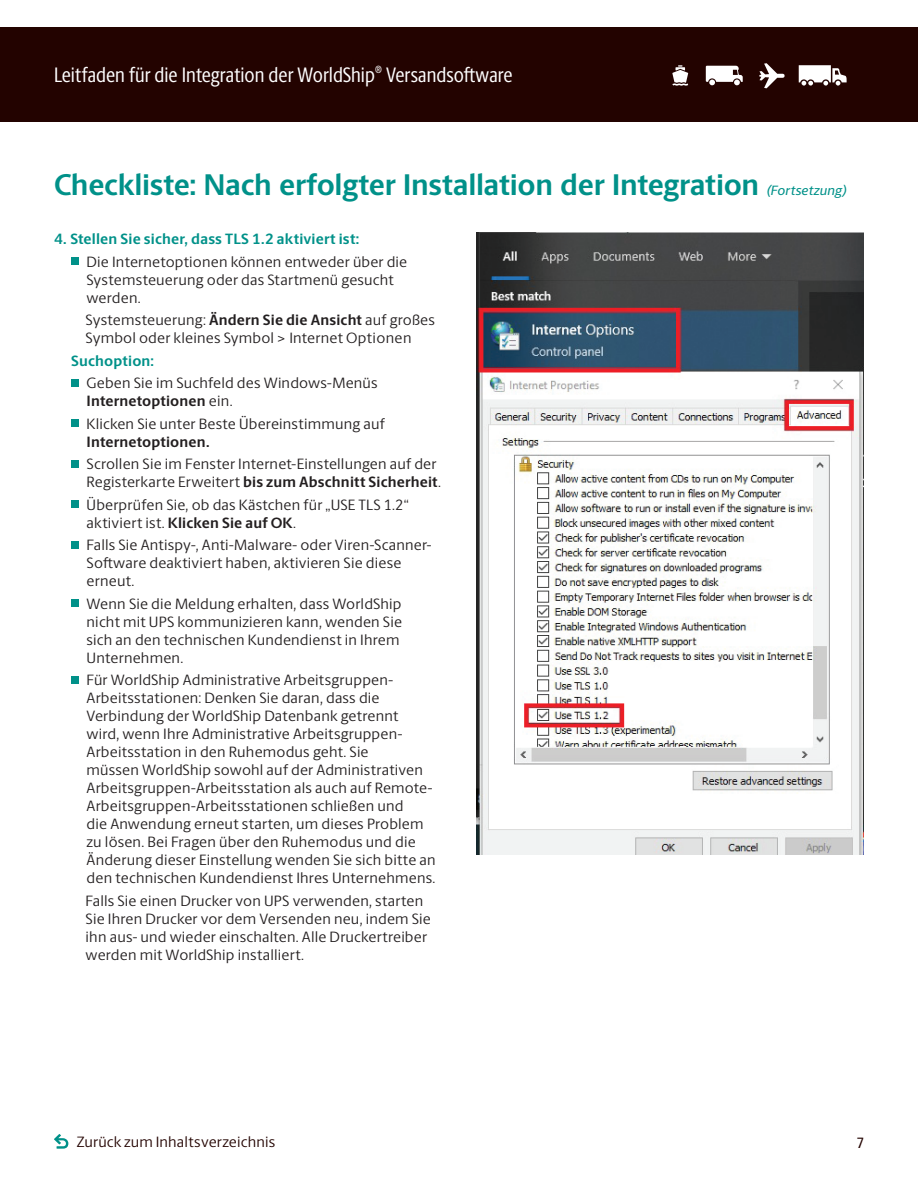
<style>
.page{position:relative;width:918px;height:1188px;background:#fff}
.page>*{position:absolute;margin:0;border:0;box-sizing:border-box;transform-origin:0 0}
.t1{font:700 30px "UPS Berlingske Sans";letter-spacing:-.01em;color:#009189}
.t2{font:21px "UPS Berlingske Sans Cn";color:#fff}
.t3{font:15px/18px "UPS Berlingske Sans";letter-spacing:.01em;color:#231f20}
.t4{font:700 15px "UPS Berlingske Sans";letter-spacing:.01em;color:#009189}
.t5{font:15px "UPS Berlingske Sans";letter-spacing:.01em;color:#230300}
.t6{font:700 15px "UPS Berlingske Sans";letter-spacing:.01em;color:#231f20}
.t7{font:500 15px "UPS Berlingske Sans Cn";color:#230300}
.t8{font:italic 500 13.5px "UPS Berlingske Sans";letter-spacing:.005em;color:#009189}
.s1{font-weight:700}
</style>
<div class="page">
<div style="left:0;top:27px;width:918px;height:95px;background:#230300"></div>
<svg style="left:672px;top:65px;width:16px;height:21px"></svg>
<svg style="left:706px;top:66px;width:37px;height:20px"></svg>
<svg style="left:759px;top:63px;width:26px;height:25px"></svg>
<svg style="left:799px;top:65px;width:48px;height:21px"></svg>
<svg style="left:54px;top:1134px;width:14px;height:15px"></svg>
<div style="left:71px;top:257px;width:8px;height:8px;background:#009189"></div>
<div style="left:71px;top:379px;width:8px;height:8px;background:#009189"></div>
<div style="left:71px;top:419px;width:8px;height:8px;background:#009189"></div>
<div style="left:71px;top:460px;width:8px;height:8px;background:#009189"></div>
<div style="left:71px;top:500px;width:8px;height:8px;background:#009189"></div>
<div style="left:71px;top:541px;width:8px;height:8px;background:#009189"></div>
<div style="left:71px;top:599px;width:8px;height:8px;background:#009189"></div>
<div style="left:71px;top:676px;width:8px;height:8px;background:#009189"></div>
<img style="left:477px;top:233px;width:386px;height:622px">
<h2 class="t2" style="left:54px;top:60px;width:460px">Leitfaden für die Integration der WorldShip<sup>®</sup> Versandsoftware</h2>
<h1 class="t1" style="left:54px;top:162px;width:707px">Checkliste: Nach erfolgter Installation der Integration</h1>
<p class="t8" style="left:766px;top:180px;width:82px">(Fortsetzung)</p>
<p class="t4" style="left:54px;top:228px;width:307px">4. Stellen Sie sicher, dass TLS 1.2 aktiviert ist:</p>
<p class="t3" style="left:87px;top:252px;width:322px">Die Internetoptionen können entweder über die<br>Systemsteuerung oder das Startmenü gesucht werden.</p>
<p class="t3" style="left:86px;top:310px;width:351px">Systemsteuerung: <span class="s1">Ändern Sie die Ansicht</span> auf großes<br>Symbol oder kleines Symbol &gt; Internet Optionen</p>
<p class="t4" style="left:71px;top:349px;width:84px">Suchoption:</p>
<p class="t3" style="left:87px;top:373px;width:293px">Geben Sie im Suchfeld des Windows-Menüs<br><span class="s1">Internetoptionen</span> ein.</p>
<p class="t3" style="left:87px;top:414px;width:300px">Klicken Sie unter Beste Übereinstimmung auf</p>
<p class="t6" style="left:87px;top:430px;width:124px">Internetoptionen.</p>
<p class="t3" style="left:87px;top:454px;width:356px">Scrollen Sie im Fenster Internet-Einstellungen auf der<br>Registerkarte Erweitert <span class="s1">bis zum Abschnitt Sicherheit</span>.</p>
<p class="t3" style="left:87px;top:495px;width:324px">Überprüfen Sie, ob das Kästchen für „USE TLS 1.2“ aktiviert ist. <span class="s1">Klicken Sie auf OK</span>.</p>
<p class="t3" style="left:87px;top:535px;width:346px">Falls Sie Antispy-, Anti-Malware- oder Viren-Scanner-<br>Software deaktiviert haben, aktivieren Sie diese erneut.</p>
<p class="t3" style="left:87px;top:594px;width:317px">Wenn Sie die Meldung erhalten, dass WorldShip nicht mit UPS kommunizieren kann, wenden Sie sich an den technischen Kundendienst in Ihrem Unternehmen.</p>
<p class="t3" style="left:87px;top:670px;width:351px">Für WorldShip Administrative Arbeitsgruppen-Arbeitsstationen: Denken Sie daran, dass die Verbindung der WorldShip Datenbank getrennt<br>wird, wenn Ihre Administrative Arbeitsgruppen-Arbeitsstation in den Ruhemodus geht. Sie<br>müssen WorldShip sowohl auf der Administrativen Arbeitsgruppen-Arbeitsstation als auch auf Remote-Arbeitsgruppen-Arbeitsstationen schließen und<br>die Anwendung erneut starten, um dieses Problem zu lösen. Bei Fragen über den Ruhemodus und die Änderung dieser Einstellung wenden Sie sich bitte an den technischen Kundendienst Ihres Unternehmens.</p>
<p class="t3" style="left:86px;top:891px;width:347px">Falls Sie einen Drucker von UPS verwenden, starten Sie Ihren Drucker vor dem Versenden neu, indem Sie ihn aus- und wieder einschalten. Alle Druckertreiber werden mit WorldShip installiert.</p>
<p class="t5" style="left:77px;top:1132px;width:200px">Zurück zum Inhaltsverzeichnis</p>
<p class="t7" style="left:857px;top:1132px;width:8px">7</p>
</div>
